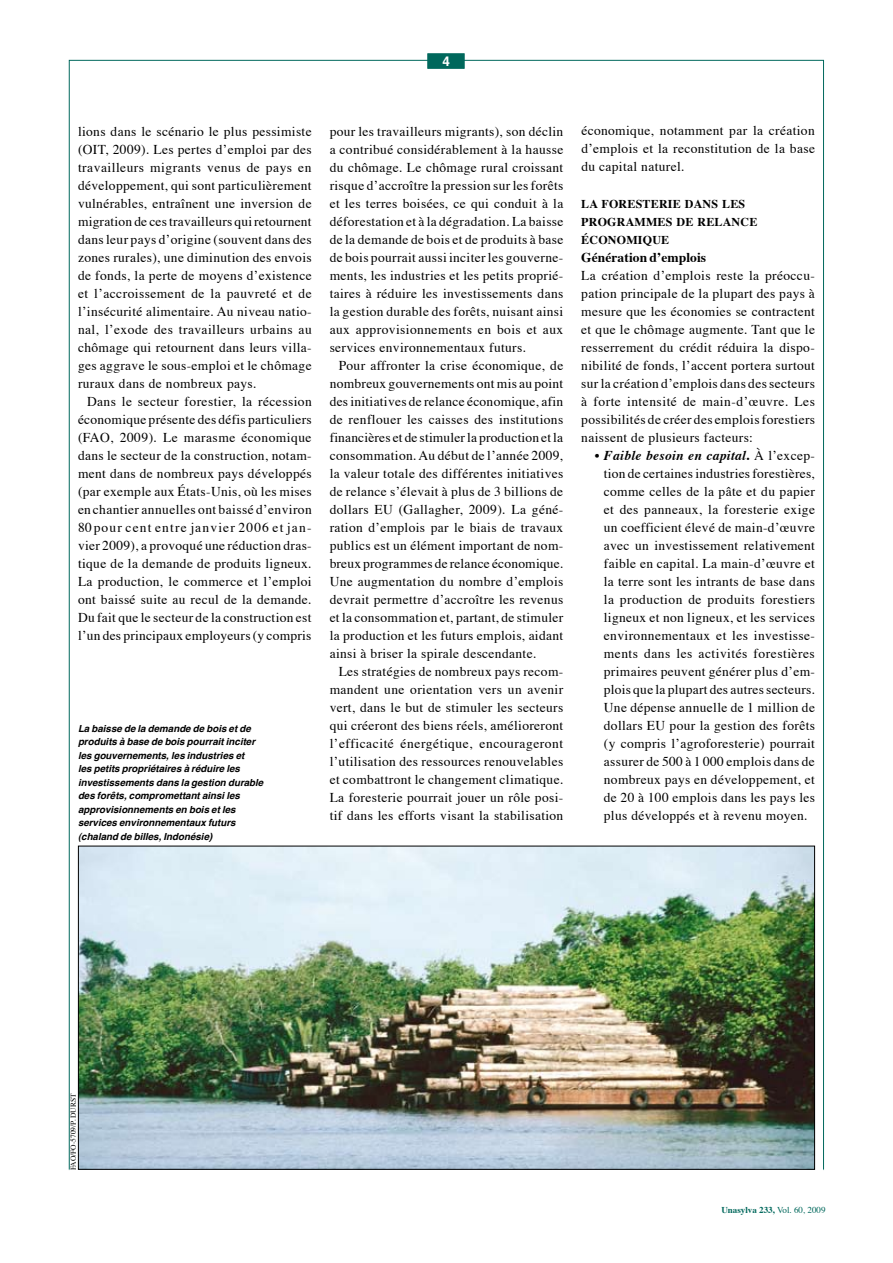
<style>
.page{position:relative;width:893px;height:1263px;background:#fff}
.page>*{position:absolute;margin:0;border:0;box-sizing:border-box;transform-origin:0 0}
.t1{font:13.5px/18px "Times";letter-spacing:.025em;color:#000;text-align:justify}
.t2{font:700 13.5px "Times";letter-spacing:.005em;color:#000}
.t3{font:700 13.5px "Helvetica";color:#fff}
.t4{font:700 12px/18px "Times";letter-spacing:.015em;color:#000}
.t5{font:italic 700 9.75px/13.5px "Helvetica";color:#000}
.t6{font:700 9px "Times";color:#00685c}
.t7{font:7.5px "Times";color:#000}
.s1{font-weight:700;font-style:italic}
.s2{font-weight:700}
.s3{font-weight:400}
</style>
<div class="page">
<div style="left:428px;top:54px;width:36px;height:15px;background:#00685c;border:1px solid #00685c"></div>
<img style="left:80px;top:848px;width:733px;height:320px">
<p class="t3" style="left:442px;top:50px;width:9px">4</p>
<p class="t1" style="left:78px;top:123px;width:235px">lions dans le scénario le plus pessimiste (OIT, 2009). Les pertes d’emploi par des travailleurs migrants venus de pays en développement, qui sont particulièrement vulnérables, entraînent une inversion de migration de ces travailleurs qui retournent dans leur pays d’origine (souvent dans des zones rurales), une diminution des envois de fonds, la perte de moyens d’existence et l’accroissement de la pauvreté et de l’insécurité alimentaire. Au niveau natio&shy;nal, l’exode des travailleurs urbains au chômage qui retournent dans leurs villa&shy;ges aggrave le sous-emploi et le chômage ruraux dans de nombreux pays.</p>
<p class="t1" style="left:78px;top:393px;width:235px;text-indent:9px">Dans le secteur forestier, la récession économique présente des défis particuliers (FAO, 2009). Le marasme économique dans le secteur de la construction, notam&shy;ment dans de nombreux pays développés (par exemple aux États-Unis, où les mises en chantier annuelles ont baissé d’environ 80 pour cent entre janvier 2006 et jan&shy;vier 2009), a provoqué une réduction dras&shy;tique de la demande de produits ligneux.<br>La production, le commerce et l’emploi ont baissé suite au recul de la demande.<br>Du fait que le secteur de la construction est l’un des principaux employeurs (y compris</p>
<p class="t5" style="left:78px;top:721px;width:187px">La baisse de la demande de bois et de produits à base de bois pourrait inciter les gouvernements, les industries et<br>les petits propriétaires à réduire les investissements dans la gestion durable des forêts, compromettant ainsi les approvisionnements en bois et les services environnementaux futurs (chaland de billes, Indonésie)</p>
<p class="t1" style="left:330px;top:123px;width:235px">pour les travailleurs migrants), son déclin a contribué considérablement à la hausse du chômage. Le chômage rural croissant risque d’accroître la pression sur les forêts et les terres boisées, ce qui conduit à la déforestation et à la dégradation. La baisse de la demande de bois et de produits à base de bois pourrait aussi inciter les gouverne&shy;ments, les industries et les petits proprié&shy;taires à réduire les investissements dans la gestion durable des forêts, nuisant ainsi aux approvisionnements en bois et aux services environnementaux futurs.</p>
<p class="t1" style="left:330px;top:357px;width:235px;text-indent:9px">Pour affronter la crise économique, de nombreux gouvernements ont mis au point des initiatives de relance économique, afin de renflouer les caisses des institutions financières et de stimuler la production et la consommation. Au début de l’année 2009, la valeur totale des différentes initiatives de relance s’élevait à plus de 3 billions de dollars EU (Gallagher, 2009). La géné&shy;ration d’emplois par le biais de travaux publics est un élément important de nom&shy;breux programmes de relance économique.<br>Une augmentation du nombre d’emplois devrait permettre d’accroître les revenus et la consommation et, partant, de stimuler la production et les futurs emplois, aidant ainsi à briser la spirale descendante.</p>
<p class="t1" style="left:330px;top:663px;width:235px;text-indent:9px">Les stratégies de nombreux pays recom&shy;mandent une orientation vers un avenir vert, dans le but de stimuler les secteurs qui créeront des biens réels, amélioreront l’efficacité énergétique, encourageront l’utilisation des ressources renouvelables et combattront le changement climatique.<br>La foresterie pourrait jouer un rôle posi&shy;tif dans les efforts visant la stabilisation</p>
<p class="t1" style="left:581px;top:123px;width:235px">économique, notamment par la création d’emplois et la reconstitution de la base du capital naturel.</p>
<p class="t4" style="left:581px;top:195px;width:178px">LA FORESTERIE DANS LES<br>PROGRAMMES DE RELANCE<br>ÉCONOMIQUE</p>
<p class="t2" style="left:581px;top:248px;width:126px">Génération d’emplois</p>
<p class="t1" style="left:581px;top:267px;width:235px">La création d’emplois reste la préoccu&shy;pation principale de la plupart des pays à mesure que les économies se contractent et que le chômage augmente. Tant que le resserrement du crédit réduira la dispo&shy;nibilité de fonds, l’accent portera surtout sur la création d’emplois dans des secteurs à forte intensité de main-d’œuvre. Les possibilités de créer des emplois forestiers naissent de plusieurs facteurs:</p>
<p class="t1" style="left:604px;top:447px;width:213px;text-indent:-9px"><span class="s1">• Faible besoin en capital</span><span class="s2">.</span> À l’excep&shy;tion de certaines industries forestières, comme celles de la pâte et du papier et des panneaux, la foresterie exige un coefficient élevé de main-d’œuvre avec un investissement relativement faible en capital. La main-d’œuvre et la terre sont les intrants de base dans la production de produits forestiers ligneux et non ligneux, et les services environnementaux et les investisse&shy;ments dans les activités forestières primaires peuvent générer plus d’em&shy;plois que la plupart des autres secteurs.<br>Une dépense annuelle de 1 million de dollars EU pour la gestion des forêts (y compris l’agroforesterie) pourrait assurer de 500 à 1 000 emplois dans de nombreux pays en développement, et de 20 à 100 emplois dans les pays les plus développés et à revenu moyen.</p>
<p class="t7" style="left:69px;top:1170px;width:78px;rotate:-90deg">FAO/FO-5709/P. Durst</p>
<p class="t6" style="left:721px;top:1204px;width:106px">Unasylva 233, <span class="s3">Vol. 60, 2009</span></p>
</div>
